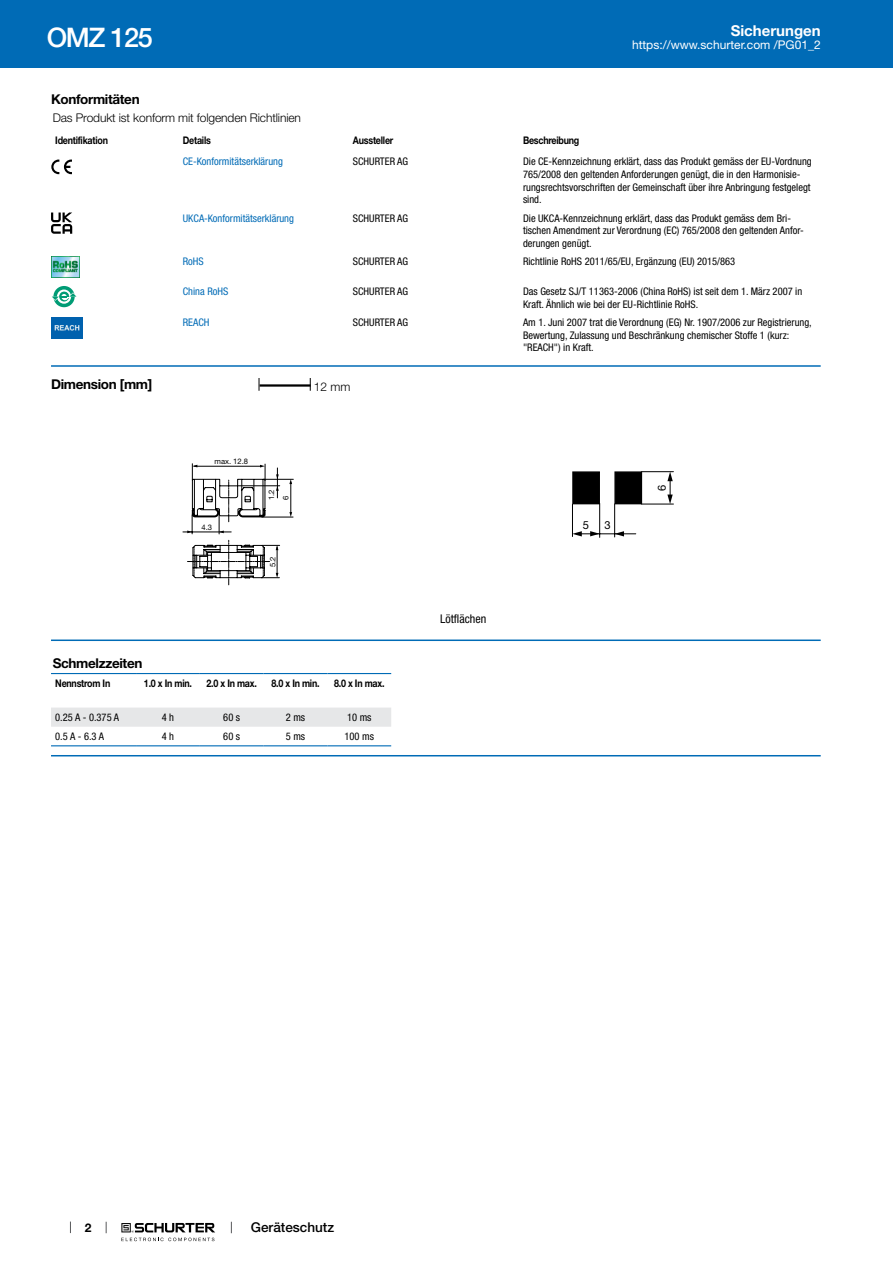
<style>
.page{position:relative;width:893px;height:1263px;background:#fff}
.page>*{position:absolute;margin:0;border:0;box-sizing:border-box;transform-origin:0 0}
.t1{font:500 27px "Helvetica Neue LT";letter-spacing:-.05em;color:#fff}
.t2{font:700 15px "Helvetica Neue LT";color:#fff}
.t3{font:700 13.5px "Helvetica Neue LT";letter-spacing:-.025em;color:#000}
.t4{font:500 13.5px "Helvetica Neue LT";color:#000}
.t5{font:300 12px "Helvetica Neue LT";letter-spacing:-.01em;color:#000}
.t6{font:12px "Helvetica Neue LT";color:#fff}
.t7{font:condensed 12px "Helvetica Neue LT";color:#000}
.t8{font:700 12px "Helvetica Neue LT";color:#000}
.t9{font:11.1px "Helvetica Neue LT";color:#000}
.t10{font:condensed 10.5px/12.6px "Helvetica Neue LT";color:#000}
.t11{font:700 10.5px "Helvetica Neue LT";letter-spacing:-.025em;color:#000;scale:.85 1}
.t12{font:condensed 10.5px "Helvetica Neue LT";color:#006bb6}
.t13{font:7.65px/14.4px "Helvetica Neue LT";color:#000}
</style>
<div class="page">
<svg style="left:70px;top:1221px;width:1px;height:12px"></svg>
<svg style="left:121px;top:1223px;width:94px;height:18px"></svg>
<div style="left:0;top:0;width:893px;height:68px;background:#006bb6"></div>
<svg style="left:51px;top:160px;width:21px;height:14px"></svg>
<svg style="left:51px;top:212px;width:21px;height:22px"></svg>
<img style="left:51px;top:256px;width:29px;height:21px">
<svg style="left:53px;top:286px;width:22px;height:21px"></svg>
<svg style="left:57px;top:289px;width:14px;height:15px"></svg>
<svg style="left:52px;top:292px;width:25px;height:9px"></svg>
<img style="left:51px;top:317px;width:32px;height:21px">
<hr style="left:51px;top:365px;width:770px;height:2px;background:#006bb6">
<svg style="left:259px;top:378px;width:1px;height:13px"></svg>
<hr style="left:260px;top:384px;width:51px;height:3px;background:#000">
<svg style="left:310px;top:378px;width:1px;height:13px"></svg>
<hr style="left:263px;top:479px;width:30px;height:1px;background:#000">
<hr style="left:183px;top:532px;width:48px;height:1px;background:#000">
<hr style="left:238px;top:485px;width:42px;height:1px;background:#000">
<hr style="left:277px;top:468px;width:1px;height:30px;background:#000">
<hr style="left:291px;top:482px;width:1px;height:31px;background:#000">
<hr style="left:262px;top:517px;width:31px;height:1px;background:#000">
<svg style="left:187px;top:464px;width:79px;height:70px"></svg>
<svg style="left:289px;top:479px;width:3px;height:5px"></svg>
<svg style="left:289px;top:512px;width:3px;height:5px"></svg>
<svg style="left:187px;top:540px;width:93px;height:45px"></svg>
<div style="left:614px;top:471px;width:28px;height:33px;background:#000;border:1px solid #000"></div>
<div style="left:572px;top:471px;width:28px;height:33px;background:#000;border:1px solid #000"></div>
<hr style="left:599px;top:503px;width:1px;height:34px;background:#000">
<hr style="left:614px;top:504px;width:1px;height:33px;background:#000">
<hr style="left:578px;top:534px;width:58px;height:1px;background:#000">
<hr style="left:641px;top:504px;width:32px;height:1px;background:#000">
<hr style="left:641px;top:471px;width:32px;height:1px;background:#000">
<hr style="left:572px;top:504px;width:1px;height:32px;background:#000">
<svg style="left:573px;top:531px;width:9px;height:5px"></svg>
<svg style="left:614px;top:531px;width:10px;height:5px"></svg>
<svg style="left:590px;top:531px;width:10px;height:5px"></svg>
<svg style="left:667px;top:472px;width:6px;height:32px"></svg>
<hr style="left:51px;top:639px;width:770px;height:2px;background:#006bb6">
<svg style="left:51px;top:674px;width:340px;height:53px"></svg>
<hr style="left:51px;top:673px;width:85px;height:1px;background:#006bb6">
<hr style="left:136px;top:673px;width:64px;height:1px;background:#006bb6">
<hr style="left:200px;top:673px;width:64px;height:1px;background:#006bb6">
<hr style="left:264px;top:673px;width:63px;height:1px;background:#006bb6">
<hr style="left:327px;top:673px;width:64px;height:1px;background:#006bb6">
<hr style="left:51px;top:745px;width:85px;height:1px;background:#006bb6">
<hr style="left:136px;top:745px;width:64px;height:1px;background:#006bb6">
<hr style="left:200px;top:745px;width:64px;height:1px;background:#006bb6">
<hr style="left:264px;top:745px;width:63px;height:1px;background:#006bb6">
<hr style="left:327px;top:745px;width:64px;height:1px;background:#006bb6">
<hr style="left:51px;top:755px;width:770px;height:1px;background:#006bb6">
<h1 class="t1" style="left:47px;top:21px;width:107px">OMZ 125</h1>
<h2 class="t2" style="left:731px;top:21px;width:92px">Sicherungen</h2>
<p class="t6" style="left:632px;top:38px;width:190px">https://www.schurter.com /PG01_2</p>
<p class="t3" style="left:51px;top:91px;width:90px">Konformitäten</p>
<p class="t5" style="left:53px;top:110px;width:250px">Das Produkt ist konform mit folgenden Richtlinien</p>
<p class="t11" style="left:55px;top:134px;width:64px">Identifikation</p>
<p class="t11" style="left:183px;top:134px;width:35px">Details</p>
<p class="t11" style="left:353px;top:134px;width:49px">Aussteller</p>
<p class="t11" style="left:523px;top:134px;width:68px">Beschreibung</p>
<p class="t12" style="left:183px;top:156px;width:102px">CE-Konformitätserklärung</p>
<p class="t10" style="left:353px;top:155px;width:57px">SCHURTER AG</p>
<p class="t10" style="left:523px;top:155px;width:290px">Die CE-Kennzeichnung erklärt, dass das Produkt gemäss der EU-Vordnung 765/2008 den geltenden Anforderungen genügt, die in den Harmonisie&shy;rungsrechtsvorschriften der Gemeinschaft über ihre Anbringung festgelegt sind.</p>
<p class="t12" style="left:183px;top:212px;width:113px">UKCA-Konformitätserklärung</p>
<p class="t10" style="left:353px;top:212px;width:57px">SCHURTER AG</p>
<p class="t10" style="left:523px;top:212px;width:282px">Die UKCA-Kennzeichnung erklärt, dass das Produkt gemäss dem Bri&shy;tischen Amendment zur Verordnung (EC) 765/2008 den geltenden Anfor&shy;derungen genügt.</p>
<p class="t12" style="left:183px;top:256px;width:22px">RoHS</p>
<p class="t10" style="left:353px;top:255px;width:57px">SCHURTER AG</p>
<p class="t10" style="left:523px;top:255px;width:214px">Richtlinie RoHS 2011/65/EU, Ergänzung (EU) 2015/863</p>
<p class="t12" style="left:183px;top:285px;width:47px">China RoHS</p>
<p class="t10" style="left:353px;top:285px;width:57px">SCHURTER AG</p>
<p class="t10" style="left:523px;top:285px;width:281px">Das Gesetz SJ/T 11363-2006 (China RoHS) ist seit dem 1. März 2007 in<br>Kraft. Ähnlich wie bei der EU-Richtlinie RoHS.</p>
<p class="t12" style="left:183px;top:316px;width:28px">REACH</p>
<p class="t10" style="left:353px;top:316px;width:57px">SCHURTER AG</p>
<p class="t10" style="left:523px;top:316px;width:290px">Am 1. Juni 2007 trat die Verordnung (EG) Nr. 1907/2006 zur Registrierung,<br>Bewertung, Zulassung und Beschränkung chemischer Stoffe 1 (kurz: "REACH") in Kraft.</p>
<p class="t3" style="left:51px;top:375px;width:103px">Dimension [mm]</p>
<p class="t5" style="left:314px;top:379px;width:38px">12 mm</p>
<p class="t13" style="left:214px;top:454px;width:35px">max. 12.8</p>
<p class="t13" style="left:201px;top:520px;width:12px">4.3</p>
<p class="t13" style="left:264px;top:500px;width:12px;rotate:-90deg">1.2<br>6</p>
<p class="t13" style="left:265px;top:567px;width:12px;rotate:-90deg">5.2</p>
<p class="t3" style="left:53px;top:655px;width:91px">Schmelzzeiten</p>
<p class="t11" style="left:55px;top:677px;width:66px">Nennstrom In</p>
<p class="t11" style="left:144px;top:677px;width:58px">1.0 x In min.</p>
<p class="t11" style="left:207px;top:677px;width:61px">2.0 x In max.</p>
<p class="t11" style="left:271px;top:677px;width:58px">8.0 x In min.</p>
<p class="t11" style="left:334px;top:677px;width:61px">8.0 x In max.</p>
<p class="t10" style="left:55px;top:711px;width:65px">0.25 A - 0.375 A</p>
<p class="t10" style="left:162px;top:711px;width:14px">4 h</p>
<p class="t10" style="left:223px;top:711px;width:18px">60 s</p>
<p class="t10" style="left:286px;top:711px;width:21px">2 ms</p>
<p class="t10" style="left:347px;top:711px;width:26px">10 ms</p>
<p class="t10" style="left:55px;top:730px;width:50px">0.5 A - 6.3 A</p>
<p class="t10" style="left:162px;top:730px;width:14px">4 h</p>
<p class="t10" style="left:223px;top:730px;width:18px">60 s</p>
<p class="t10" style="left:286px;top:730px;width:21px">5 ms</p>
<p class="t10" style="left:345px;top:730px;width:31px">100 ms</p>
<p class="t7" style="left:440px;top:612px;width:48px">Lötflächen</p>
<p class="t9" style="left:583px;top:519px;width:8px">5</p>
<p class="t9" style="left:605px;top:519px;width:8px">3</p>
<p class="t9" style="left:655px;top:491px;width:8px;rotate:-90deg">6</p>
<p class="t8" style="left:85px;top:1220px;width:8px">2</p>
<p class="t4" style="left:251px;top:1219px;width:85px">Geräteschutz</p>
</div>
